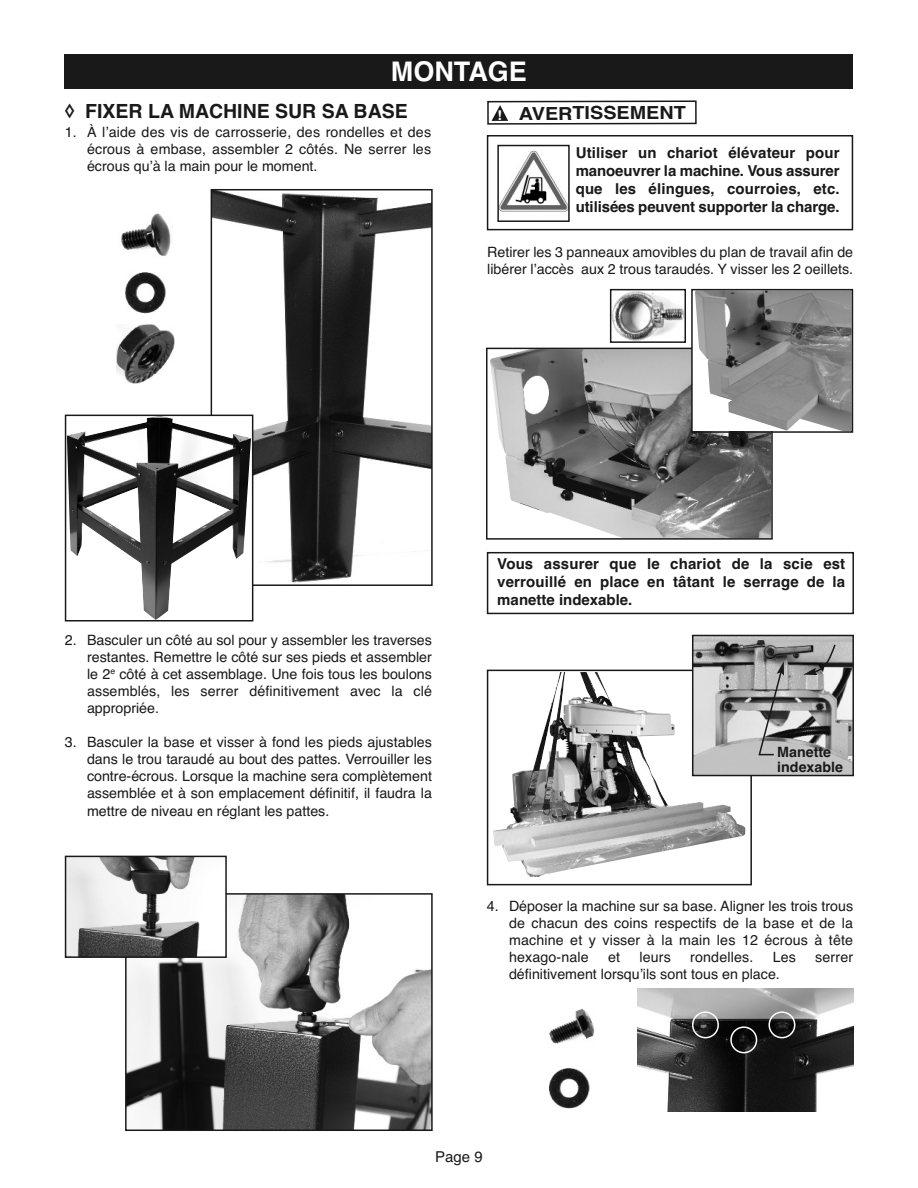
<style>
.page{position:relative;width:918px;height:1188px;background:#fff}
.page>*{position:absolute;margin:0;border:0;box-sizing:border-box;transform-origin:0 0}
.t1{font:700 27px "Helvetica";color:#fff}
.t2{font:700 19.5px "Helvetica";color:#191919}
.t3{font:700 18px "Helvetica";letter-spacing:-.005em;color:#191919;scale:1.1 1}
.t4{font:700 15px/18px "Helvetica";color:#191919;text-align:justify}
.t5{font:15px "Helvetica";color:#191919}
.t6{font:14.25px/17.1px "Helvetica";color:#191919;text-align:justify}
.t7{font:700 14.25px/15px "Helvetica";color:#191919}
.s1{font-size:13.5px;color:#fff}
</style>
<div class="page">
<div style="left:65px;top:54px;width:788px;height:35px;background:#191919"></div>
<img style="left:214px;top:192px;width:216px;height:391px">
<div style="left:211px;top:189px;width:222px;height:397px;border:2px solid #191919"></div>
<img style="left:121px;top:213px;width:50px;height:43px">
<img style="left:126px;top:272px;width:40px;height:42px">
<img style="left:68px;top:418px;width:182px;height:201px">
<div style="left:65px;top:415px;width:188px;height:207px;border:2px solid #191919"></div>
<img style="left:128px;top:896px;width:302px;height:232px">
<div style="left:125px;top:893px;width:308px;height:238px;border:2px solid #191919"></div>
<img style="left:68px;top:859px;width:156px;height:96px">
<div style="left:65px;top:856px;width:162px;height:102px;border:2px solid #191919"></div>
<div style="left:487px;top:135px;width:366px;height:95px;border:2px solid #191919"></div>
<img style="left:500px;top:150px;width:67px;height:62px">
<div style="left:497px;top:145px;width:73px;height:77px;border:2px solid #191919"></div>
<img style="left:490px;top:351px;width:280px;height:186px">
<div style="left:486px;top:348px;width:287px;height:192px;border:2px solid #191919"></div>
<img style="left:695px;top:292px;width:155px;height:138px">
<div style="left:691px;top:289px;width:162px;height:144px;border:2px solid #191919"></div>
<img style="left:613px;top:292px;width:70px;height:48px">
<div style="left:610px;top:289px;width:76px;height:54px;border:2px solid #191919"></div>
<img style="left:493px;top:673px;width:253px;height:204px">
<div style="left:487px;top:670px;width:265px;height:215px;border:2px solid #191919"></div>
<img style="left:637px;top:988px;width:216px;height:124px">
<img style="left:549px;top:1008px;width:46px;height:36px">
<img style="left:550px;top:1068px;width:40px;height:41px">
<svg style="left:692px;top:1011px;width:27px;height:27px"></svg>
<svg style="left:768px;top:1011px;width:27px;height:27px"></svg>
<svg style="left:730px;top:1026px;width:27px;height:27px"></svg>
<img style="left:695px;top:638px;width:156px;height:135px">
<div style="left:692px;top:635px;width:162px;height:141px;border:2px solid #191919"></div>
<div style="left:487px;top:552px;width:367px;height:62px;border:2px solid #191919"></div>
<svg style="left:757px;top:661px;width:27px;height:95px;background:#999"></svg>
<svg style="left:803px;top:643px;width:34px;height:32px"></svg>
<img style="left:117px;top:325px;width:58px;height:59px">
<svg style="left:487px;top:100px;width:210px;height:25px"></svg>
<h1 class="t1" style="left:391px;top:55px;width:138px">MONTAGE</h1>
<h2 class="t2" style="left:65px;top:99px;width:344px">◊ FIxER LA MACHINE SUR SA BASE</h2>
<p class="t6" style="left:87px;top:124px;width:346px;text-indent:-22px">1. À l’aide des vis de carrosserie, des rondelles et des écrous à embase, assembler 2 côtés. Ne serrer les écrous qu’à la main pour le moment.</p>
<p class="t3" style="left:497px;top:103px;width:173px"><span class="s1">!</span> AVERTISSEMENT</p>
<p class="t4" style="left:576px;top:144px;width:265px">Utiliser un chariot élévateur pour manoeuvrer la machine. Vous assurer que les élingues, courroies, etc. utilisées peuvent supporter la charge.</p>
<p class="t6" style="left:487px;top:243px;width:368px">Retirer les 3 panneaux amovibles du plan de travail afin de libérer l’accès aux 2 trous taraudés. Y visser les 2 oeillets.</p>
<p class="t6" style="left:87px;top:631px;width:346px;text-indent:-22px">2. Basculer un côté au sol pour y assembler les traverses restantes. Remettre le côté sur ses pieds et assembler le 2<sup>e</sup> côté à cet assemblage. Une fois tous les boulons assemblés, les serrer définitivement avec la clé appropriée.</p>
<p class="t6" style="left:87px;top:734px;width:346px;text-indent:-22px">3. Basculer la base et visser à fond les pieds ajustables dans le trou taraudé au bout des pattes. Verrouiller les contre-écrous. Lorsque la machine sera complètement assemblée et à son emplacement définitif, il faudra la mettre de niveau en réglant les pattes.</p>
<p class="t4" style="left:497px;top:555px;width:349px">Vous assurer que le chariot de la scie est verrouillé en place en tâtant le serrage de la manette indexable.</p>
<p class="t7" style="left:777px;top:744px;width:67px">Manette indexable</p>
<p class="t6" style="left:509px;top:897px;width:346px;text-indent:-22px">4. Déposer la machine sur sa base. Aligner les trois trous de chacun des coins respectifs de la base et de la machine et y visser à la main les 12 écrous à tête hexago-nale</p>
<p class="t6" style="left:608px;top:948px;width:14px">et</p>
<p class="t6" style="left:640px;top:948px;width:33px">leurs</p>
<p class="t6" style="left:690px;top:948px;width:65px">rondelles.</p>
<p class="t6" style="left:773px;top:948px;width:25px">Les</p>
<p class="t6" style="left:815px;top:948px;width:39px">serrer</p>
<p class="t6" style="left:509px;top:966px;width:272px">définitivement lorsqu’ils sont tous en place.</p>
<p class="t5" style="left:435px;top:1148px;width:49px">Page 9</p>
</div>
